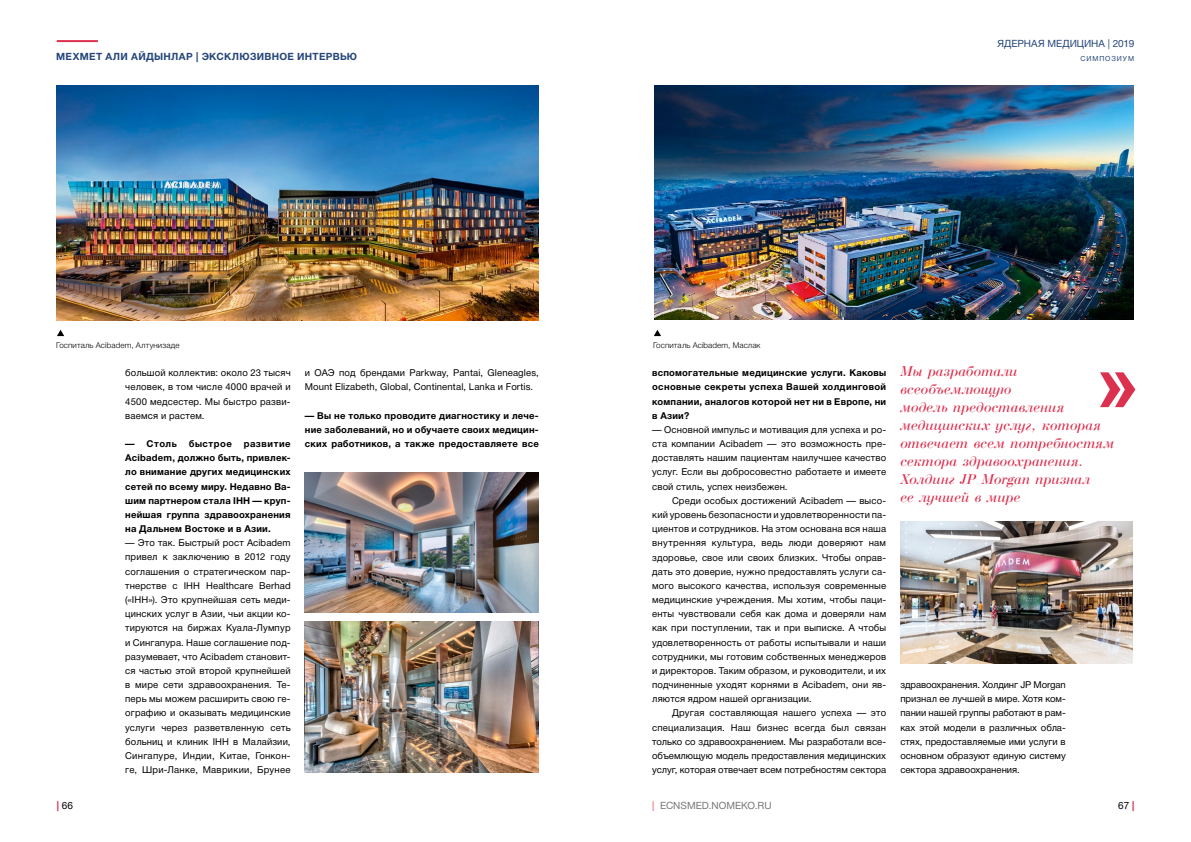
<style>
.page{position:relative;width:1191px;height:842px;background:#fff}
.page>*{position:absolute;margin:0;border:0;box-sizing:border-box;transform-origin:0 0}
.t1{font:italic 15px/18px "Bodoni";letter-spacing:.01em;color:#dc304f}
.t2{font:700 10px "Helvetica Neue Cyr";letter-spacing:.03em;color:#26467a}
.t3{font:10px "Helvetica Neue Cyr";color:#000}
.t4{font:10px "Helvetica Neue Cyr";letter-spacing:-.005em;color:#26467a}
.t5{font:9.5px/14.2px "Helvetica Neue Cyr";letter-spacing:.015em;color:#000;text-align:justify}
.t6{font:700 9.5px/14.2px "Helvetica Neue Cyr";letter-spacing:.02em;color:#000;text-align:justify}
.t7{font:300 8px "Helvetica Neue Cyr";letter-spacing:.015em;color:#000}
.t8{font:7px "Helvetica Neue Cyr";letter-spacing:.13em;color:#26467a}
.s1{font-weight:700;color:#dc304f}
</style>
<div class="page">
<img style="left:654px;top:85px;width:479px;height:235px">
<img style="left:56px;top:85px;width:483px;height:235px">
<svg style="left:57px;top:330px;width:7px;height:6px"></svg>
<svg style="left:654px;top:330px;width:7px;height:6px"></svg>
<svg style="left:1100px;top:372px;width:35px;height:35px"></svg>
<img style="left:305px;top:621px;width:234px;height:152px">
<img style="left:305px;top:473px;width:234px;height:140px">
<img style="left:900px;top:522px;width:232px;height:141px">
<hr style="left:57px;top:40px;width:41px;height:2px;background:#dc304f">
<p class="t2" style="left:56px;top:51px;width:302px">МЕХМЕТ АЛИ АЙДЫНЛАР | ЭКСКЛЮЗИВНОЕ ИНТЕРВЬЮ</p>
<p class="t4" style="left:997px;top:38px;width:138px">ЯДЕРНАЯ МЕДИЦИНА | 2019</p>
<p class="t8" style="left:1080px;top:55px;width:55px">симпозиум</p>
<p class="t7" style="left:56px;top:341px;width:125px">Госпиталь Acibadem, Алтунизаде</p>
<p class="t7" style="left:653px;top:341px;width:109px">Госпиталь Acibadem, Маслак</p>
<p class="t5" style="left:125px;top:366px;width:167px">большой коллектив: около 23 тысяч человек, в том числе 4000 врачей и 4500 медсестер. Мы быстро разви&shy;ваемся и растем.</p>
<p class="t6" style="left:125px;top:437px;width:167px">— Столь быстрое развитие Acibadem, должно быть, привлек&shy;ло внимание других медицинских сетей по всему миру. Недавно Ва&shy;шим партнером стала IHH — круп&shy;нейшая группа здравоохранения на Дальнем Востоке и в Азии.</p>
<p class="t5" style="left:125px;top:536px;width:167px">— Это так. Быстрый рост Acibadem привел к заключению в 2012 году соглашения о стратегическом пар&shy;тнерстве с IHH Healthcare Berhad («IHH»). Это крупнейшая сеть меди&shy;цинских услуг в Азии, чьи акции ко&shy;тируются на биржах Куала-Лумпур и Сингапура. Наше соглашение под&shy;разумевает, что Acibadem становит&shy;ся частью этой второй крупнейшей в мире сети здравоохранения. Те&shy;перь мы можем расширить свою ге&shy;ографию и оказывать медицинские услуги через разветвленную сеть больниц и клиник IHH в Малайзии, Сингапуре, Индии, Китае, Гонкон&shy;ге, Шри-Ланке, Маврикии, Брунее</p>
<p class="t5" style="left:305px;top:366px;width:235px">и ОАЭ под брендами Parkway, Pantai, Gleneagles,<br>Mount Elizabeth, Global, Continental, Lanka и Fortis.</p>
<p class="t6" style="left:305px;top:408px;width:235px">— Вы не только проводите диагностику и лече&shy;ние заболеваний, но и обучаете своих медицин&shy;ских работников, а также предоставляете все</p>
<p class="t6" style="left:652px;top:366px;width:235px">вспомогательные медицинские услуги. Каковы основные секреты успеха Вашей холдинговой компании, аналогов которой нет ни в Европе, ни в Азии?</p>
<p class="t5" style="left:652px;top:423px;width:235px">— Основной импульс и мотивация для успеха и ро&shy;ста компании Acibadem — это возможность пре&shy;доставлять нашим пациентам наилучшее качество услуг. Если вы добросовестно работаете и имеете свой стиль, успех неизбежен.</p>
<p class="t5" style="left:652px;top:493px;width:235px;text-indent:20px">Среди особых достижений Acibadem — высо&shy;кий уровень безопасности и удовлетворенности па&shy;циентов и сотрудников. На этом основана вся наша внутренняя культура, ведь люди доверяют нам здоровье, свое или своих близких. Чтобы оправ&shy;дать это доверие, нужно предоставлять услуги са&shy;мого высокого качества, используя современные медицинские учреждения. Мы хотим, чтобы паци&shy;енты чувствовали себя как дома и доверяли нам как при поступлении, так и при выписке. А чтобы удовлетворенность от работы испытывали и наши сотрудники, мы готовим собственных менеджеров и директоров. Таким образом, и руководители, и их подчиненные уходят корнями в Acibadem, они яв&shy;ляются ядром нашей организации.</p>
<p class="t5" style="left:652px;top:706px;width:235px;text-indent:20px">Другая составляющая нашего успеха — это специализация. Наш бизнес всегда был связан только со здравоохранением. Мы разработали все&shy;объемлющую модель предоставления медицинских услуг, которая отвечает всем потребностям сектора</p>
<h1 class="t1" style="left:900px;top:363px;width:215px">Мы разработали всеобъемлющую<br>модель предоставления медицинских услуг, которая отвечает всем потребностям сектора здравоохранения.<br>Холдинг JP Morgan признал<br>ее лучшей в мире</h1>
<p class="t5" style="left:900px;top:678px;width:167px">здравоохранения. Холдинг JP Morgan признал ее лучшей в мире. Хотя ком&shy;пании нашей группы работают в рам&shy;ках этой модели в различных обла&shy;стях, предоставляемые ими услуги в основном образуют единую систему сектора здравоохранения.</p>
<p class="t3" style="left:57px;top:800px;width:18px"><span class="s1">|</span> 66</p>
<p class="t3" style="left:1118px;top:800px;width:18px">67 <span class="s1">|</span></p>
<p class="t3" style="left:652px;top:800px;width:121px"><span class="s1">|</span> ECNSMED.NOMEKO.RU</p>
</div>
